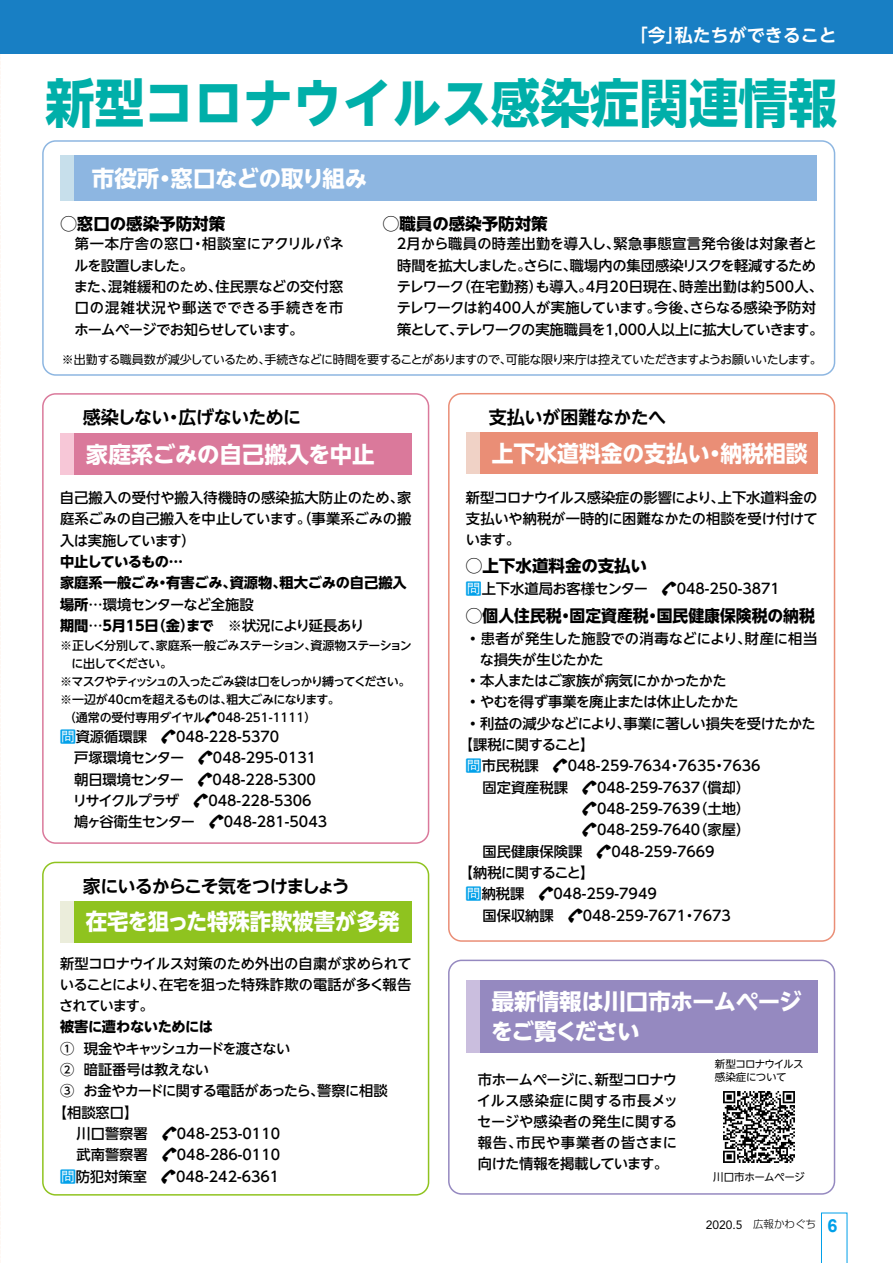
<style>
.page{position:relative;width:893px;height:1263px;background:#fff}
.page>*{position:absolute;margin:0;border:0;box-sizing:border-box;transform-origin:0 0}
.t1{font:700 52.5px "UD Shin Go NT Pro";color:#00afa9;scale:.94 1}
.t2{font:700 22.5px "UD Shin Go NT Pro";letter-spacing:-.005em;color:#fff}
.t3{font:700 22.5px/30px "UD Shin Go NT Pro";letter-spacing:-.025em;color:#fff}
.t4{font:700 22.5px "UD Shin Go NT Pro";letter-spacing:-.005em;color:#fff;scale:.95 1}
.t5{font:700 18px "UD Shin Go NT Pro De";letter-spacing:-.06em;color:#000}
.t6{font:700 18px "UD Shin Go NT Pro De";letter-spacing:-.04em;color:#000}
.t7{font:700 18px "UD Shin Go NT Pro De";color:#fff}
.t8{font:700 18px "UD Shin Go NT Pro De";letter-spacing:-.015em;color:#000}
.t9{font:700 16.5px "UD Shin Go NT Pro";color:#000}
.t10{font:500 14.25px/21.3px "UD Shin Go NT Pro";color:#000}
.t11{font:700 14.25px/21.3px "UD Shin Go NT Pro";letter-spacing:-.025em;color:#000}
.t12{font:500 14.25px "UD Shin Go NT Pro";letter-spacing:-.035em;color:#000}
.t13{font:500 14.25px "UD Shin Go NT Pro";letter-spacing:-.045em;color:#000}
.t14{font:500 14.25px "UD Shin Go NT Pro";letter-spacing:-.04em;color:#000}
.t15{font:500 14.25px "UD Shin Go NT Pro";letter-spacing:-.055em;color:#000}
.t16{font:500 14.25px "UD Shin Go NT Pro";letter-spacing:-.08em;color:#000}
.t17{font:500 14.25px "UD Shin Go NT Pro";letter-spacing:-.025em;color:#000}
.t18{font:12px "UD Shin Go NT Pro";letter-spacing:-.06em;color:#000}
.t19{font:500 12px "UD Shin Go NT Pro";letter-spacing:-.06em;color:#000}
.t20{font:500 12px "UD Shin Go NT Pro";letter-spacing:-.095em;color:#000}
.t21{font:500 12px "UD Shin Go NT Pro";letter-spacing:-.04em;color:#000}
.t22{font:500 12px "UD Shin Go NT Pro";color:#000}
.t23{font:12px "Avenir";color:#000}
.t24{font:500 12px "UD Shin Go NT Pro";letter-spacing:-.085em;color:#000}
.t25{font:10.5px "UD Shin Go NT Pro";letter-spacing:-.045em;color:#000}
.t26{font:10.5px "UD Shin Go NT Pro";letter-spacing:-.075em;color:#000}
.s1{font-weight:500}
.s2{font-family:"F1 kawagu 1";font-weight:400}
.s3{font-family:"F1 kawagu 1";font-weight:400;color:#00a0e9}
.s4{font-family:"Shin Go Pro";font-weight:300;font-size:10.5px}
.s5{font-family:"Arial";font-weight:700;font-size:18px;color:#00a0e9}
</style>
<div class="page">
<svg style="left:821px;top:1212px;width:26px;height:51px"></svg>
<div style="left:0;top:0;width:893px;height:54px;background:#187fc4"></div>
<div style="left:42px;top:140px;width:793px;height:236px;border:2px solid #8db6e1;border-radius:13px"></div>
<img style="left:723px;top:1091px;width:72px;height:72px">
<div style="left:60px;top:155px;width:14px;height:45px;background:#c7dfeb"></div>
<div style="left:74px;top:155px;width:743px;height:45px;background:#8db6e1"></div>
<div style="left:42px;top:393px;width:387px;height:451px;border:2px solid #da799b;border-radius:13px"></div>
<div style="left:60px;top:433px;width:14px;height:41px;background:#f7c7d7"></div>
<div style="left:74px;top:433px;width:338px;height:41px;background:#da799b"></div>
<div style="left:42px;top:862px;width:387px;height:333px;border:2px solid #8fc31f;border-radius:13px"></div>
<div style="left:60px;top:901px;width:14px;height:41px;background:#ebeddb"></div>
<div style="left:74px;top:901px;width:338px;height:41px;background:#8fc31f"></div>
<div style="left:448px;top:393px;width:387px;height:549px;border:2px solid #ea8e76;border-radius:13px"></div>
<div style="left:466px;top:433px;width:14px;height:41px;background:#f0d2c6"></div>
<div style="left:480px;top:433px;width:337px;height:41px;background:#ea8e76"></div>
<div style="left:448px;top:960px;width:387px;height:235px;border:2px solid #9589c0;border-radius:13px"></div>
<div style="left:466px;top:980px;width:14px;height:72px;background:#cabede"></div>
<div style="left:480px;top:980px;width:337px;height:72px;background:#9589c0"></div>
<p class="t7" style="left:630px;top:21px;width:208px">「今」私たちができること</p>
<h1 class="t1" style="left:45px;top:60px;width:844px">新型コロナウイルス感染症関連情報</h1>
<h2 class="t2" style="left:92px;top:160px;width:277px">市役所・窓口などの取り組み</h2>
<p class="t9" style="left:60px;top:210px;width:166px">◯窓口の感染予防対策</p>
<p class="t10" style="left:74px;top:233px;width:272px">第一本庁舎の窓口・相談室にアクリルパネルを設置しました。<br>また、混雑緩和のため、住民票などの交付窓口の混雑状況や郵送でできる手続きを市ホームページでお知らせしています。</p>
<p class="t9" style="left:383px;top:210px;width:166px">◯職員の感染予防対策</p>
<p class="t10" style="left:395px;top:233px;width:430px">２月から職員の時差出勤を導入し、緊急事態宣言発令後は対象者と時間を拡大しました。さらに、職場内の集団感染リスクを軽減するためテレワーク（在宅勤務）も導入。4月20日現在、時差出勤は約500人、テレワークは約400人が実施しています。今後、さらなる感染予防対策として、テレワークの実施職員を1,000人以上に拡大していきます。</p>
<p class="t18" style="left:62px;top:350px;width:761px">※出勤する職員数が減少しているため、手続きなどに時間を要することがありますので、可能な限り来庁は控えていただきますようお願いいたします。</p>
<p class="t6" style="left:83px;top:403px;width:220px">感染しない・広げないために</p>
<h2 class="t2" style="left:86px;top:436px;width:290px">家庭系ごみの自己搬入を中止</h2>
<p class="t10" style="left:60px;top:486px;width:353px;text-align:justify">自己搬入の受付や搬入待機時の感染拡大防止のため、家庭系ごみの自己搬入を中止しています。（事業系ごみの搬入は実施しています）</p>
<p class="t11" style="left:60px;top:550px;width:348px">中止しているもの…<br>家庭系一般ごみ・有害ごみ、資源物、粗大ごみの自己搬入場所<span class="s1">…環境センターなど全施設<br></span>期間<span class="s1">…</span>５月１５日（金）まで<span class="s1">　※状況により延長あり</span></p>
<p class="t19" style="left:60px;top:636px;width:353px">※正しく分別して、家庭系一般ごみステーション、資源物ステーション</p>
<p class="t24" style="left:72px;top:654px;width:102px">に出してください。</p>
<p class="t20" style="left:60px;top:672px;width:352px">※マスクやティッシュの入ったごみ袋は口をしっかり縛ってください。</p>
<p class="t21" style="left:60px;top:690px;width:281px">※一辺が40cmを超えるものは、粗大ごみになります。</p>
<p class="t22" style="left:64px;top:708px;width:254px">（通常の受付専用ダイヤル<span class="s2">i</span>048-251-1111）</p>
<p class="t10" style="left:73px;top:726px;width:256px;text-indent:-13px"><span class="s3">g</span>資源循環課　<span class="s2">i</span>048-228-5370<br>戸塚環境センター　<span class="s2">i</span>048-295-0131朝日環境センター　<span class="s2">i</span>048-228-5300リサイクルプラザ　<span class="s2">i</span>048-228-5306鳩ヶ谷衛生センター　<span class="s2">i</span>048-281-5043</p>
<p class="t5" style="left:83px;top:871px;width:268px">家にいるからこそ気をつけましょう</p>
<h2 class="t4" style="left:86px;top:903px;width:332px">在宅を狙った特殊詐欺被害が多発</h2>
<p class="t10" style="left:59px;top:952px;width:354px;text-align:justify">新型コロナウイルス対策のため外出の自粛が求められていることにより、在宅を狙った特殊詐欺の電話が多く報告されています。</p>
<p class="t11" style="left:60px;top:1016px;width:155px">被害に遭わないためには</p>
<p class="t16" style="left:60px;top:1037px;width:232px">① 現金やキャッシュカードを渡さない</p>
<p class="t17" style="left:60px;top:1058px;width:151px">② 暗証番号は教えない</p>
<p class="t12" style="left:60px;top:1079px;width:329px">③ お金やカードに関する電話があったら、警察に相談</p>
<p class="t10" style="left:53px;top:1101px;width:87px">【相談窓口】</p>
<p class="t10" style="left:77px;top:1122px;width:205px">川口警察署　<span class="s2">i</span>048-253-0110</p>
<p class="t10" style="left:77px;top:1144px;width:205px">武南警察署　<span class="s2">i</span>048-286-0110</p>
<p class="t10" style="left:60px;top:1165px;width:221px"><span class="s3">g</span>防犯対策室　<span class="s2">i</span>048-242-6361</p>
<p class="t8" style="left:489px;top:403px;width:179px">支払いが困難なかたへ</p>
<h2 class="t2" style="left:492px;top:435px;width:317px">上下水道料金の支払い・納税相談</h2>
<p class="t10" style="left:466px;top:486px;width:354px;text-align:justify">新型コロナウイルス感染症の影響により、上下水道料金の支払いや納税が一時的に困難なかたの相談を受け付けています。</p>
<p class="t9" style="left:466px;top:552px;width:183px">◯上下水道料金の支払い</p>
<p class="t10" style="left:466px;top:577px;width:315px"><span class="s3">g</span>上下水道局お客様センター　<span class="s2">i</span>048-250-3871</p>
<p class="t9" style="left:466px;top:602px;width:350px">◯個人住民税・固定資産税・国民健康保険税の納税</p>
<p class="t10" style="left:480px;top:627px;width:339px;text-indent:-14px">•患者が発生した施設での消毒などにより、財産に相当な損失が生じたかた</p>
<p class="t13" style="left:466px;top:669px;width:262px">•本人またはご家族が病気にかかったかた</p>
<p class="t15" style="left:466px;top:690px;width:274px">•やむを得ず事業を廃止または休止したかた</p>
<p class="t14" style="left:466px;top:712px;width:351px">•利益の減少などにより、事業に著しい損失を受けたかた</p>
<p class="t12" style="left:459px;top:733px;width:137px">【課税に関すること】</p>
<p class="t10" style="left:466px;top:755px;width:296px"><span class="s3">g</span>市民税課　<span class="s2">i</span>048-259-7634・7635・7636</p>
<p class="t10" style="left:482px;top:776px;width:269px">固定資産税課　<span class="s2">i</span>048-259-7637（償却）</p>
<p class="t10" style="left:582px;top:797px;width:169px"><span class="s2">i</span>048-259-7639（土地）</p>
<p class="t10" style="left:582px;top:819px;width:169px"><span class="s2">i</span>048-259-7640（家屋）</p>
<p class="t10" style="left:482px;top:840px;width:234px">国民健康保険課　<span class="s2">i</span>048-259-7669</p>
<p class="t12" style="left:459px;top:861px;width:137px">【納税に関すること】</p>
<p class="t10" style="left:466px;top:883px;width:192px"><span class="s3">g</span>納税課　<span class="s2">i</span>048-259-7949</p>
<p class="t10" style="left:482px;top:904px;width:250px">国保収納課　<span class="s2">i</span>048-259-7671・7673</p>
<h2 class="t3" style="left:491px;top:986px;width:312px">最新情報は川口市ホームページをご覧ください</h2>
<p class="t26" style="left:715px;top:1055px;width:90px">新型コロナウイルス</p>
<p class="t13" style="left:478px;top:1068px;width:201px">市ホームページに、新型コロナウ</p>
<p class="t25" style="left:715px;top:1069px;width:73px">感染症について</p>
<p class="t10" style="left:477px;top:1090px;width:202px;text-align:justify">イルス感染症に関する市長メッセージや感染者の発生に関する報告、市民や事業者の皆さまに向けた情報を掲載しています。</p>
<p class="t25" style="left:713px;top:1168px;width:93px">川口市ホームページ</p>
<p class="t23" style="left:706px;top:1217px;width:133px">2020.5 <span class="s4">広報かわぐち</span> <span class="s5">6</span></p>
</div>
